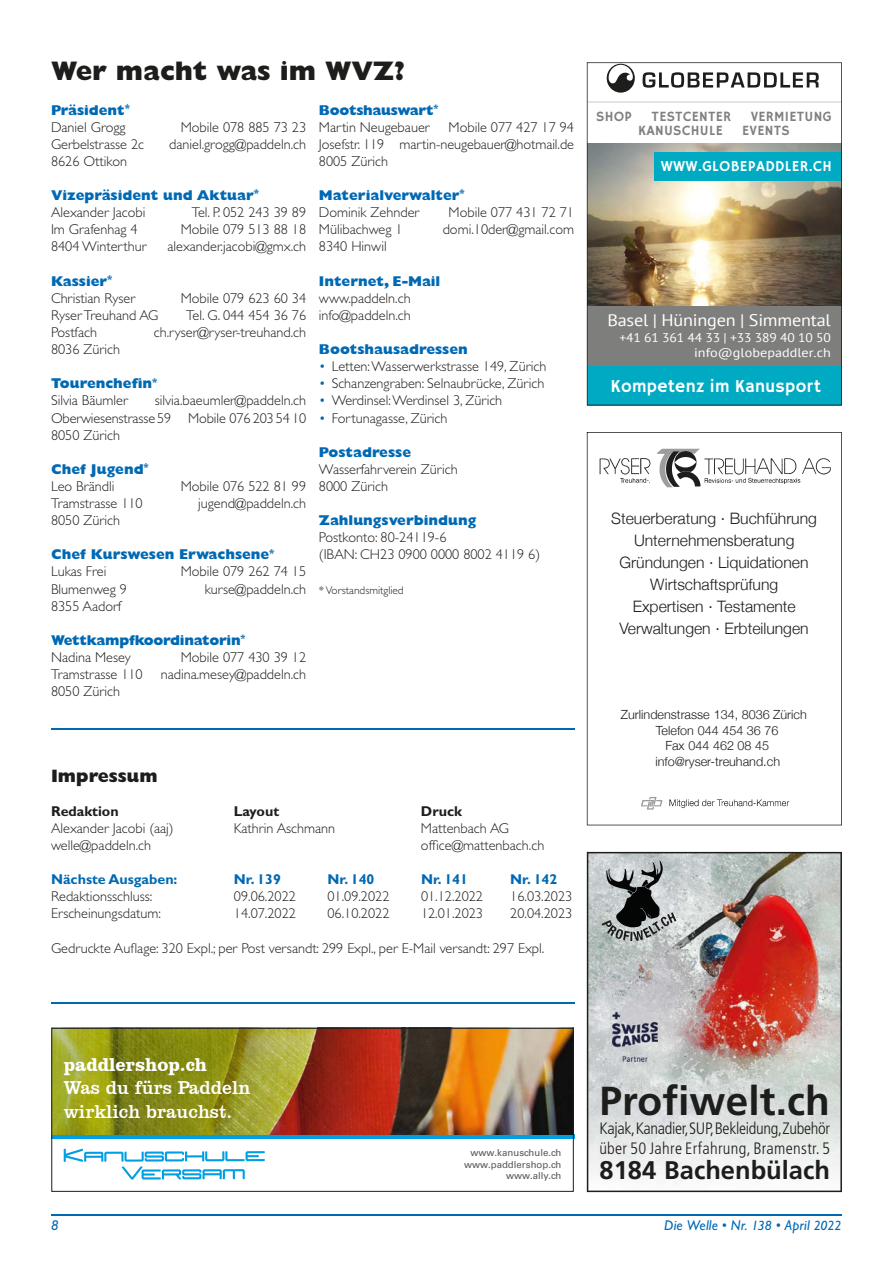
<style>
.page{position:relative;width:893px;height:1263px;background:#fff}
.page>*{position:absolute;margin:0;border:0;box-sizing:border-box;transform-origin:0 0}
.t1{font:700 40.5px "Frutiger";letter-spacing:.005em;color:#1d1d1b}
.t2{font:800 27px "Gill Sans Std";color:#1d1d1b}
.t3{font:700 25.5px "Frutiger";color:#1d1d1b}
.t4{font:19.2px/23.9px "Clarendon BT";color:#fff;scale:.96 1}
.t5{font:700 19.2px "Clarendon BT";color:#fff;scale:.96 1}
.t6{font:18.3px "Hammersmith One";letter-spacing:.02em;color:#fff}
.t7{font:800 18px "Gill Sans Std";color:#1d1d1b}
.t8{font:16.65px "PT Sans";letter-spacing:-.01em;color:#fff;scale:1.09 1}
.t9{font:300 condensed 16.5px/19.5px "Frutiger";letter-spacing:-.02em;color:#1d1d1b}
.t10{font:300 15.75px/22px "Helvetica Neue";color:#1d1d1b;text-align:center}
.t11{font:15.15px "Hammersmith One";letter-spacing:.02em;color:#fff}
.t12{font:300 14.25px/17.1px "Gill Sans Std";color:#1d1d1b}
.t13{font:800 14.25px/17.1px "Gill Sans Std";color:#0069b4}
.t14{font:700 14.25px "Gill Sans Std";color:#0069b4}
.t15{font:14.25px "Hammersmith One";letter-spacing:.02em;color:#818080}
.t16{font:800 14.25px/17.1px "Gill Sans Std";letter-spacing:-.02em;color:#0069b4}
.t17{font:italic 14.25px "Gill Sans Std";letter-spacing:.015em;color:#0069b4}
.t18{font:700 14.25px "Gill Sans Std";color:#1d1d1b}
.t19{font:300 12.6px "Helvetica Neue";color:#1d1d1b}
.t20{font:12.6px/15.3px "PT Sans";color:#fff;text-align:right;scale:1.09 1}
.t21{font:300 11.25px "Gill Sans Std";color:#1d1d1b}
.t22{font:9.6px/11.9px "Univers";color:#575756;text-align:right}
.s1{font-weight:800;color:#0069b4}
.s2{font-weight:300;color:#1d1d1b}
.s3{color:#0069b4}
.s4{font-size:13.5px}
</style>
<div class="page">
<hr style="left:51px;top:1214px;width:791px;height:1px;background:#0069b4">
<hr style="left:51px;top:728px;width:523px;height:2px;background:#0069b4">
<hr style="left:51px;top:1002px;width:523px;height:2px;background:#0069b4">
<img style="left:587px;top:852px;width:255px;height:340px">
<svg style="left:602px;top:860px;width:74px;height:81px;background:#8c9091"></svg>
<img style="left:612px;top:1012px;width:46px;height:49px">
<img style="left:587px;top:62px;width:255px;height:343px">
<svg style="left:587px;top:432px;width:255px;height:393px"></svg>
<svg style="left:53px;top:1134px;width:519px;height:4px;background:#218eb2"></svg>
<img style="left:51px;top:1027px;width:523px;height:107px">
<svg style="left:64px;top:1149px;width:201px;height:30px"></svg>
<div style="left:51px;top:1028px;width:523px;height:164px;border:1px solid #1d1d1b"></div>
<h2 class="t2" style="left:51px;top:56px;width:355px">Wer macht was im WVZ?</h2>
<p class="t12" style="left:51px;top:101px;width:81px"><span class="s1">Präsident</span><sup>*<br></sup>Daniel Grogg</p>
<p class="t12" style="left:181px;top:119px;width:127px">Mobile 078 885 73 23</p>
<p class="t12" style="left:51px;top:136px;width:95px">Gerbelstrasse 2c</p>
<p class="t12" style="left:169px;top:136px;width:138px">daniel.grogg@paddeln.ch</p>
<p class="t12" style="left:51px;top:153px;width:78px">8626 Ottikon</p>
<p class="t13" style="left:51px;top:187px;width:210px">Vizepräsident und Aktuar<sup>*<br></sup><span class="s2">Alexander Jacobi</span></p>
<p class="t12" style="left:192px;top:204px;width:116px">Tel. P. 052 243 39 89</p>
<p class="t12" style="left:51px;top:221px;width:88px">Im Grafenhag 4</p>
<p class="t12" style="left:181px;top:221px;width:127px">Mobile 079 513 88 18</p>
<p class="t12" style="left:51px;top:238px;width:97px">8404 Winterthur</p>
<p class="t12" style="left:167px;top:238px;width:140px">alexander.jacobi@gmx.ch</p>
<p class="t12" style="left:51px;top:272px;width:86px"><span class="s1">Kassier</span><sup>*<br></sup>Christian Ryser</p>
<p class="t12" style="left:181px;top:290px;width:127px">Mobile 079 623 60 34</p>
<p class="t12" style="left:51px;top:307px;width:109px">Ryser Treuhand AG</p>
<p class="t12" style="left:186px;top:307px;width:121px">Tel. G. 044 454 36 76</p>
<p class="t12" style="left:51px;top:324px;width:48px">Postfach</p>
<p class="t12" style="left:154px;top:324px;width:154px">ch.ryser@ryser-treuhand.ch</p>
<p class="t12" style="left:51px;top:341px;width:71px">8036 Zürich</p>
<p class="t12" style="left:51px;top:375px;width:108px"><span class="s1">Tourenchefin</span><sup>*<br></sup>Silvia Bäumler</p>
<p class="t12" style="left:51px;top:392px;width:257px;text-align:justify;text-indent:104px">silvia.baeumler@paddeln.ch Oberwiesenstrasse 59 Mobile 076 203 54 10<br>8050 Zürich</p>
<p class="t13" style="left:51px;top:460px;width:99px">Chef Jugend<sup>*<br></sup><span class="s2">Leo Brändli</span></p>
<p class="t12" style="left:181px;top:478px;width:127px">Mobile 076 522 81 99</p>
<p class="t12" style="left:51px;top:495px;width:93px">Tramstrasse 110</p>
<p class="t12" style="left:198px;top:495px;width:110px">jugend@paddeln.ch</p>
<p class="t12" style="left:51px;top:512px;width:71px">8050 Zürich</p>
<p class="t13" style="left:51px;top:546px;width:225px">Chef Kurswesen Erwachsene<sup>*<br></sup><span class="s2">Lukas Frei</span></p>
<p class="t12" style="left:181px;top:563px;width:127px">Mobile 079 262 74 15</p>
<p class="t12" style="left:51px;top:580px;width:77px">Blumenweg 9</p>
<p class="t12" style="left:205px;top:580px;width:103px">kurse@paddeln.ch</p>
<p class="t12" style="left:51px;top:597px;width:72px">8355 Aadorf</p>
<p class="t16" style="left:51px;top:631px;width:196px">Wettkampfkoordinatorin<sup>*<br></sup><span class="s2">Nadina Mesey</span></p>
<p class="t12" style="left:181px;top:649px;width:127px">Mobile 077 430 39 12</p>
<p class="t12" style="left:51px;top:666px;width:93px">Tramstrasse 110</p>
<p class="t12" style="left:161px;top:666px;width:147px">nadina.mesey@paddeln.ch</p>
<p class="t12" style="left:51px;top:683px;width:71px">8050 Zürich</p>
<p class="t12" style="left:319px;top:101px;width:121px"><span class="s1">Bootshauswart</span><sup>*<br></sup>Martin Neugebauer</p>
<p class="t12" style="left:319px;top:119px;width:257px;text-align:justify;text-indent:130px">Mobile 077 427 17 94<br>Josefstr. 119 martin-neugebauer@hotmail.de 8005 Zürich</p>
<p class="t13" style="left:319px;top:187px;width:147px">Materialverwalter<sup>*<br></sup><span class="s2">Dominik Zehnder</span></p>
<p class="t12" style="left:449px;top:204px;width:127px">Mobile 077 431 72 71</p>
<p class="t12" style="left:319px;top:221px;width:85px">Mülibachweg 1</p>
<p class="t12" style="left:443px;top:221px;width:133px">domi.10der@gmail.com</p>
<p class="t12" style="left:319px;top:238px;width:69px">8340 Hinwil</p>
<p class="t13" style="left:319px;top:272px;width:123px">Internet, E-Mail</p>
<p class="t12" style="left:319px;top:290px;width:93px">www.paddeln.ch info@paddeln.ch</p>
<p class="t13" style="left:319px;top:341px;width:150px">Bootshausadressen</p>
<p class="t12" style="left:319px;top:358px;width:229px"><span class="s3">•</span> Letten: Wasserwerkstrasse 149, Zürich</p>
<p class="t12" style="left:319px;top:375px;width:227px"><span class="s3">•</span> Schanzengraben: Selnaubrücke, Zürich</p>
<p class="t12" style="left:319px;top:392px;width:185px"><span class="s3">•</span> Werdinsel: Werdinsel 3, Zürich</p>
<p class="t12" style="left:319px;top:409px;width:130px"><span class="s3">•</span> Fortunagasse, Zürich</p>
<p class="t13" style="left:319px;top:443px;width:94px">Postadresse</p>
<p class="t12" style="left:319px;top:461px;width:140px">Wasserfahrverein Zürich<br>8000 Zürich</p>
<p class="t13" style="left:319px;top:512px;width:159px">Zahlungsverbindung</p>
<p class="t12" style="left:319px;top:529px;width:223px">Postkonto: 80-24119-6<br>(IBAN: CH23 0900 0000 8002 4119 6)</p>
<p class="t21" style="left:319px;top:583px;width:86px">* Vorstandsmitglied</p>
<p class="t7" style="left:51px;top:765px;width:108px">Impressum</p>
<p class="t18" style="left:51px;top:803px;width:69px">Redaktion</p>
<p class="t18" style="left:234px;top:803px;width:47px">Layout</p>
<p class="t18" style="left:421px;top:803px;width:43px">Druck</p>
<p class="t12" style="left:51px;top:820px;width:124px">Alexander Jacobi (aaj)</p>
<p class="t12" style="left:234px;top:820px;width:103px">Kathrin Aschmann</p>
<p class="t12" style="left:421px;top:820px;width:90px">Mattenbach AG</p>
<p class="t12" style="left:51px;top:837px;width:102px">welle@paddeln.ch</p>
<p class="t12" style="left:421px;top:837px;width:125px">office@mattenbach.ch</p>
<p class="t14" style="left:51px;top:871px;width:128px">Nächste Ausgaben:</p>
<p class="t14" style="left:234px;top:871px;width:48px">Nr. 139</p>
<p class="t14" style="left:327px;top:871px;width:48px">Nr. 140</p>
<p class="t14" style="left:421px;top:871px;width:48px">Nr. 141</p>
<p class="t14" style="left:510px;top:871px;width:48px">Nr. 142</p>
<p class="t12" style="left:51px;top:888px;width:103px">Redaktionsschluss:</p>
<p class="t12" style="left:234px;top:888px;width:64px">09.06.2022</p>
<p class="t12" style="left:327px;top:888px;width:64px">01.09.2022</p>
<p class="t12" style="left:421px;top:888px;width:64px">01.12.2022</p>
<p class="t12" style="left:510px;top:888px;width:64px">16.03.2023</p>
<p class="t12" style="left:51px;top:905px;width:111px">Erscheinungsdatum:</p>
<p class="t12" style="left:234px;top:905px;width:64px">14.07.2022</p>
<p class="t12" style="left:327px;top:905px;width:64px">06.10.2022</p>
<p class="t12" style="left:421px;top:905px;width:64px">12.01.2023</p>
<p class="t12" style="left:510px;top:905px;width:64px">20.04.2023</p>
<p class="t12" style="left:51px;top:939px;width:495px">Gedruckte Auflage: 320 Expl.; per Post versandt: 299 Expl., per E-Mail versandt: 297 Expl.</p>
<p class="t15" style="left:596px;top:108px;width:37px">SHOP</p>
<p class="t15" style="left:652px;top:108px;width:81px">TESTCENTER</p>
<p class="t15" style="left:751px;top:108px;width:82px">VERMIETUNG</p>
<p class="t15" style="left:638px;top:122px;width:86px">KANUSCHULE</p>
<p class="t15" style="left:742px;top:122px;width:49px">EVENTS</p>
<p class="t11" style="left:661px;top:158px;width:173px">WWW.GLOBEPADDLER.CH</p>
<p class="t8" style="left:607px;top:310px;width:207px">Basel | Hüningen | Simmental</p>
<p class="t20" style="left:619px;top:329px;width:195px">+41 61 361 44 33 | +33 389 40 10 50 info@globepaddler.ch</p>
<p class="t6" style="left:610px;top:376px;width:212px">Kompetenz im Kanusport</p>
<p class="t10" style="left:611px;top:507px;width:207px">Steuerberatung · Buchführung<br>Unternehmensberatung<br>Gründungen · Liquidationen<br>Wirtschaftsprüfung<br>Expertisen · Testamente<br>Verwaltungen · Erbteilungen</p>
<p class="t19" style="left:621px;top:707px;width:187px">Zurlindenstrasse 134, 8036 Zürich</p>
<p class="t19" style="left:656px;top:722px;width:124px">Telefon 044 454 36 76</p>
<p class="t19" style="left:665px;top:738px;width:105px">Fax 044 462 08 45</p>
<p class="t19" style="left:655px;top:754px;width:126px">info@ryser-treuhand.ch</p>
<h3 class="t5" style="left:64px;top:1052px;width:151px">paddlershop.ch</h3>
<h3 class="t4" style="left:64px;top:1075px;width:196px">Was du fürs Paddeln wirklich brauchst.</h3>
<p class="t22" style="left:464px;top:1146px;width:99px">www.kanuschule.ch www.paddlershop.ch www.ally.ch</p>
<h1 class="t1" style="left:600px;top:1077px;width:232px">Profiwelt.ch</h1>
<p class="t9" style="left:600px;top:1119px;width:232px">Kajak, Kanadier, SUP, Bekleidung, Zubehör über 50 Jahre Erfahrung, Bramenstr. 5</p>
<h3 class="t3" style="left:600px;top:1155px;width:232px">8184 Bachenbülach</h3>
<p class="t17" style="left:51px;top:1217px;width:9px">8</p>
<p class="t17" style="left:664px;top:1217px;width:179px">Die Welle • Nr. <span class="s4">138</span> • April <span class="s4">2022</span></p>
</div>
